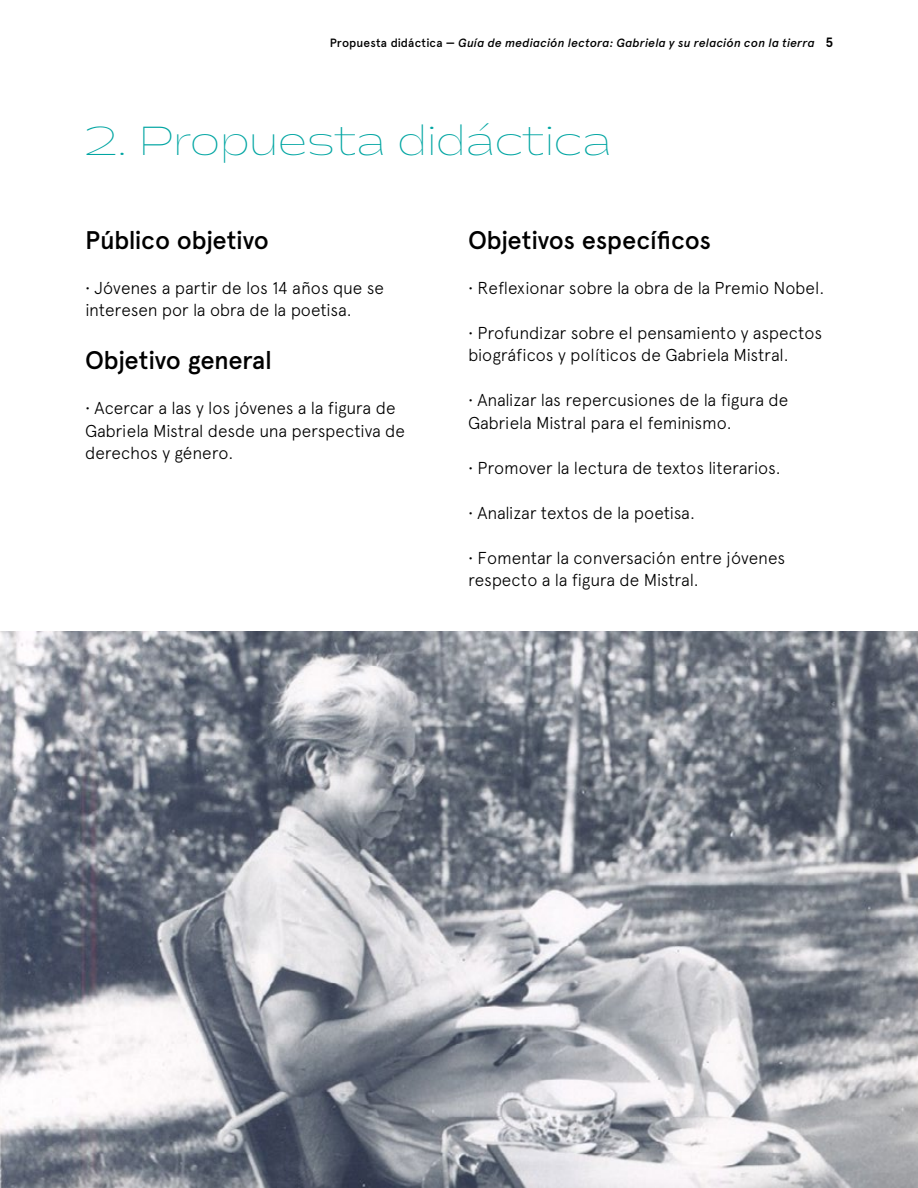
<style>
.page{position:relative;width:918px;height:1188px;background:#fff}
.page>*{position:absolute;margin:0;border:0;box-sizing:border-box;transform-origin:0 0}
.t1{font:200 39px "Gatwick";color:#00a5a2}
.t2{font:500 25.5px "Apercu";letter-spacing:-.015em;color:#000}
.t3{font:300 17.25px/22.5px "Apercu";letter-spacing:-.01em;color:#000}
.t4{font:italic 500 12px "Apercu";letter-spacing:.005em;color:#000}
.s1{font-style:normal}
.s2{font-weight:700;font-style:normal}
.s3{font-weight:700;font-style:normal;font-size:13.5px}
</style>
<div class="page">
<img style="left:0;top:632px;width:918px;height:556px">
<p class="t4" style="left:330px;top:36px;width:505px"><span class="s1">Propuesta didáctica</span> <span class="s2">—</span> Guía de mediación lectora: Gabriela y su relación con la tierra <span class="s3">5</span></p>
<h1 class="t1" style="left:85px;top:114px;width:528px">2. Propuesta didáctica</h1>
<h2 class="t2" style="left:85px;top:225px;width:185px">Público objetivo</h2>
<p class="t3" style="left:85px;top:276px;width:300px">• Jóvenes a partir de los 14 años que se interesen por la obra de la poetisa.</p>
<h2 class="t2" style="left:85px;top:345px;width:188px">Objetivo general</h2>
<p class="t3" style="left:85px;top:397px;width:322px">• Acercar a las y los jóvenes a la figura de<br>Gabriela Mistral desde una perspectiva de derechos y género.</p>
<h2 class="t2" style="left:468px;top:225px;width:245px">Objetivos específicos</h2>
<p class="t3" style="left:468px;top:276px;width:358px">• Reflexionar sobre la obra de la Premio Nobel.</p>
<p class="t3" style="left:468px;top:321px;width:356px">• Profundizar sobre el pensamiento y aspectos biográficos y políticos de Gabriela Mistral.</p>
<p class="t3" style="left:468px;top:389px;width:322px">• Analizar las repercusiones de la figura de<br>Gabriela Mistral para el feminismo.</p>
<p class="t3" style="left:468px;top:456px;width:314px">• Promover la lectura de textos literarios.</p>
<p class="t3" style="left:468px;top:501px;width:228px">• Analizar textos de la poetisa.</p>
<p class="t3" style="left:468px;top:546px;width:319px">• Fomentar la conversación entre jóvenes respecto a la figura de Mistral.</p>
</div>
